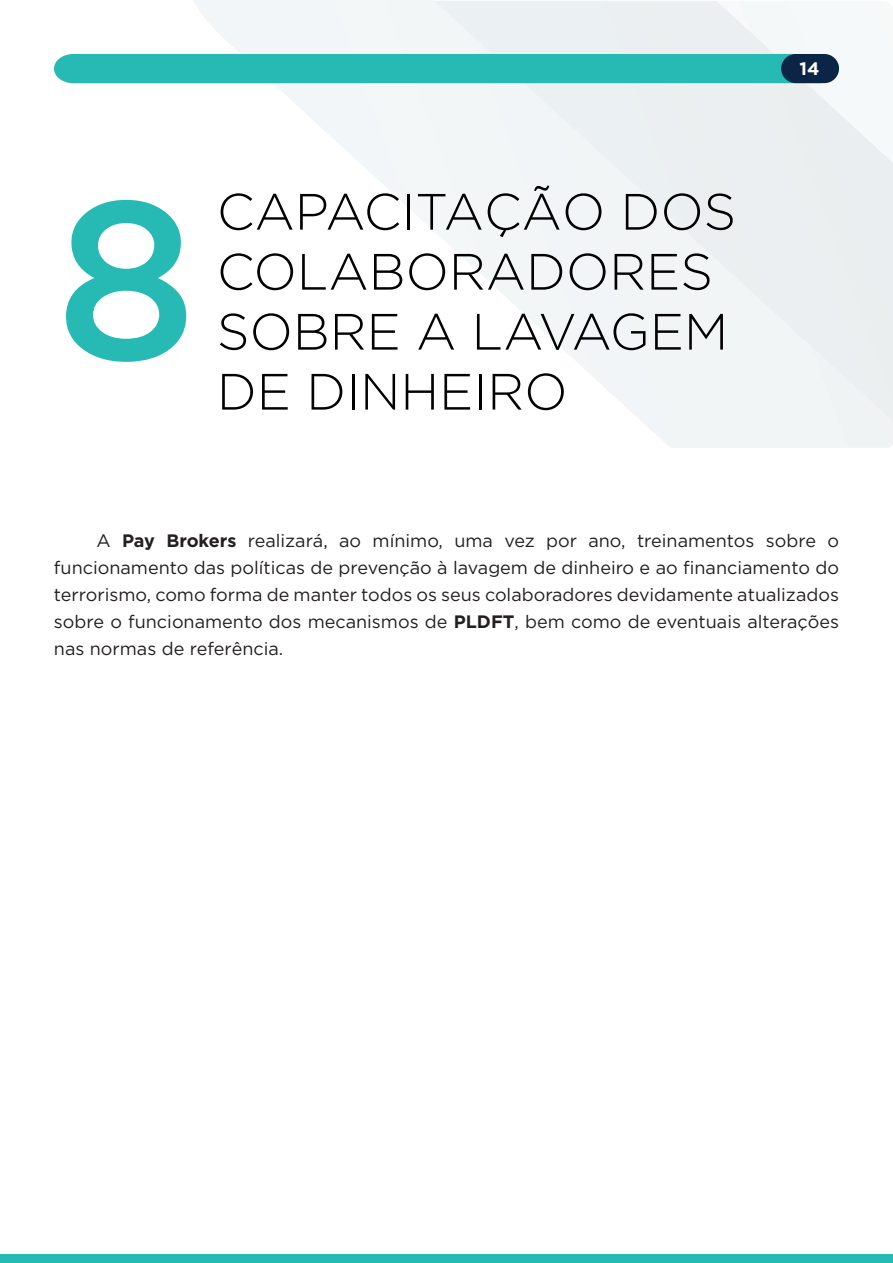
<style>
.page{position:relative;width:893px;height:1263px;background:#fff}
.page>*{position:absolute;margin:0;border:0;box-sizing:border-box;transform-origin:0 0}
.t1{font:500 225px "Gotham Pro";color:#27bab5}
.t2{font:300 51px/60px "Gotham";color:#000001}
.t3{font:18px/27px "Gotham Pro";color:#231f20;text-align:justify}
.t4{font:700 18px "Gotham";color:#fff}
.s1{font-weight:700}
</style>
<div class="page">
<div style="left:54px;top:54px;width:785px;height:29px;background:#27bab5"></div>
<div style="left:781px;top:54px;width:58px;height:29px;background:#0a2545;border-radius:15px"></div>
<div style="left:0;top:1254px;width:893px;height:9px;background:#27bab5"></div>
<h1 class="t1" style="left:55px;top:152px;width:143px">8</h1>
<h2 class="t2" style="left:217px;top:181px;width:521px">CAPACITAÇÃO DOS<br>COLABORADORES<br>SOBRE A LAVAGEM</h2>
<h2 class="t2" style="left:217px;top:361px;width:352px">DE DINHEIRO</h2>
<p class="t4" style="left:800px;top:58px;width:21px">14</p>
<p class="t3" style="left:54px;top:527px;width:786px;text-indent:43px">A <span class="s1">Pay Brokers</span> realizará, ao mínimo, uma vez por ano, treinamentos sobre o funcionamento das políticas de prevenção à lavagem de dinheiro e ao financiamento do terrorismo, como forma de manter todos os seus colaboradores devidamente atualizados sobre o funcionamento dos mecanismos de <span class="s1">PLDFT</span>, bem como de eventuais alterações nas normas de referência.</p>
</div>
